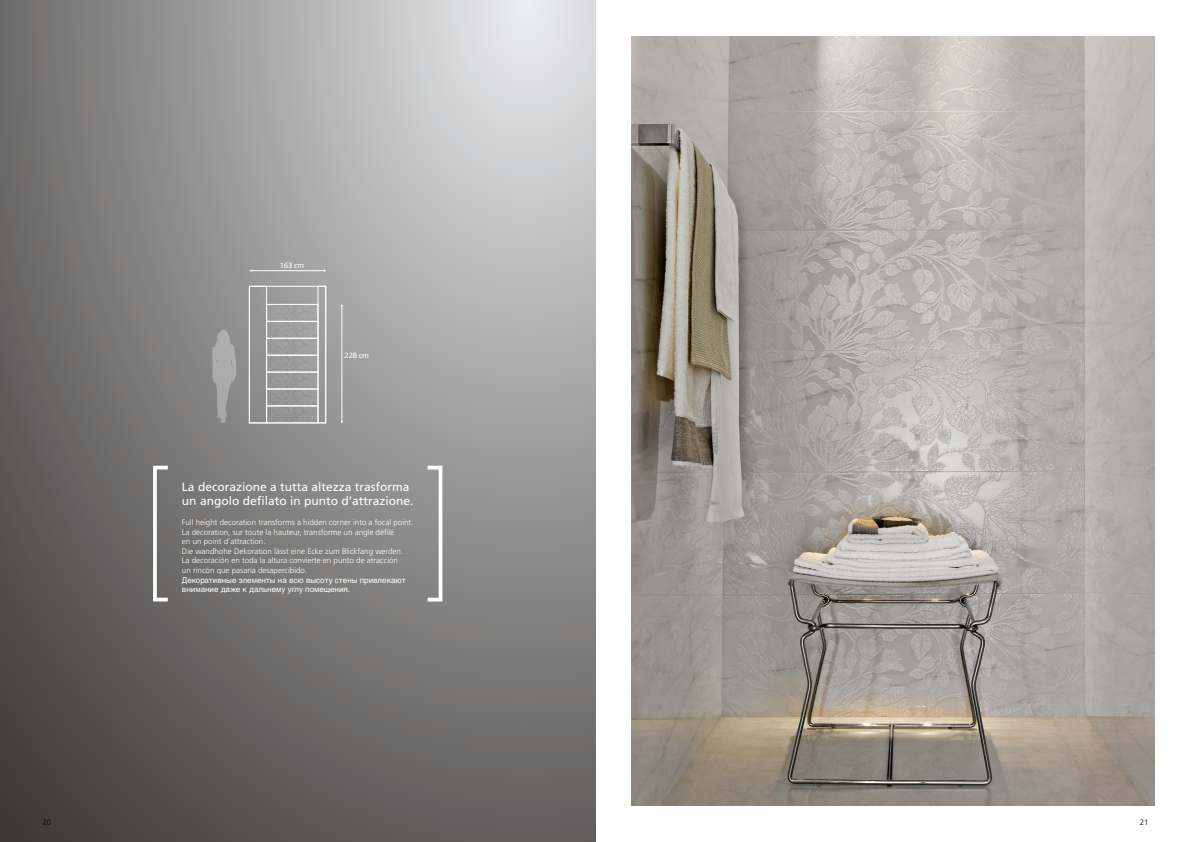
<style>
.page{position:relative;width:1191px;height:842px;background:#fff}
.page>*{position:absolute;margin:0;border:0;box-sizing:border-box;transform-origin:0 0}
.t1{font:12px/14px "Frutiger LT Std";color:#fff}
.t2{font:300 8px/9.6px "Frutiger LT Std";color:#fff}
.t3{font:8px/9.6px "Helvetica Cyr Upright";color:#fff}
.t4{font:300 8px "Frutiger LT Std";color:#000}
.t5{font:7.6px "Frutiger LT Std";letter-spacing:-.015em;color:#fff}
</style>
<div class="page">
<img style="left:631px;top:36px;width:524px;height:770px">
<svg style="left:0;top:0;width:595px;height:842px;background:#878786"></svg>
<svg style="left:428px;top:466px;width:14px;height:135px"></svg>
<svg style="left:153px;top:466px;width:15px;height:135px"></svg>
<svg style="left:212px;top:330px;width:24px;height:93px;background:#9e9e9e"></svg>
<hr style="left:342px;top:305px;width:1px;height:118px;background:#fff">
<hr style="left:251px;top:270px;width:74px;height:1px;background:#fff">
<div style="left:318px;top:286px;width:8px;height:137px;border:1px solid #fff"></div>
<div style="left:249px;top:286px;width:18px;height:137px;border:1px solid #fff"></div>
<svg style="left:266px;top:304px;width:52px;height:117px;background:#a6a5a5"></svg>
<div style="left:266px;top:406px;width:52px;height:17px;border:1px solid #fff"></div>
<p class="t5" style="left:280px;top:261px;width:26px">163 cm</p>
<p class="t5" style="left:345px;top:350px;width:26px">228 cm</p>
<h1 class="t1" style="left:182px;top:480px;width:233px">La decorazione a tutta altezza trasforma un angolo defilato in punto d’attrazione.</h1>
<p class="t2" style="left:182px;top:517px;width:233px">Full height decoration transforms a hidden corner into a focal point.<br>La décoration, sur toute la hauteur, transforme un angle défilé<br>en un point d’attraction.<br>Die wandhohe Dekoration lässt eine Ecke zum Blickfang werden.<br>La decoración en toda la altura convierte en punto de atracción<br>un rincón que pasaría desapercibido.</p>
<p class="t3" style="left:182px;top:575px;width:225px">Декоративные элементы на всю высоту стены привлекают внимание даже к дальнему углу помещения.</p>
<p class="t4" style="left:43px;top:817px;width:10px">20</p>
<p class="t4" style="left:1139px;top:817px;width:10px">21</p>
</div>
